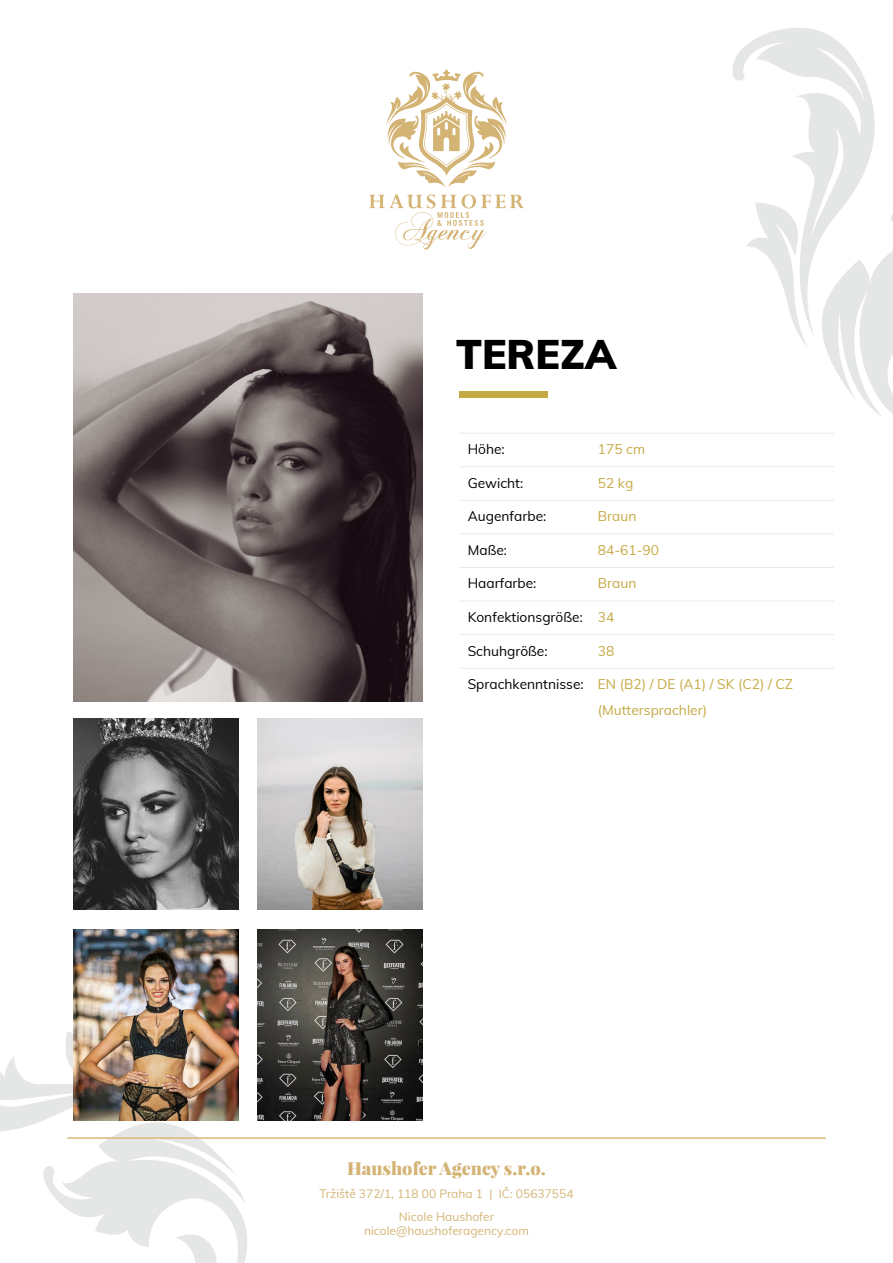
<style>
.page{position:relative;width:893px;height:1263px;background:#fff}
.page>*{position:absolute;margin:0;border:0;box-sizing:border-box;transform-origin:0 0}
.t1{font:900 40.5px "Muli";color:#000}
.t2{font:900 18px "Playfair Display";color:#d4b475}
.t3{font:13.8px/25.5px "Muli";color:#c5a942}
.t4{font:13.8px "Muli";color:#000}
.t5{font:12px/23px "Muli";color:#d4b475;text-align:center}
.s1{color:#c5a942}
.s2{color:#000}
</style>
<div class="page">
<svg style="left:386px;top:69px;width:121px;height:118px"></svg>
<svg style="left:369px;top:194px;width:155px;height:55px"></svg>
<svg style="left:732px;top:27px;width:161px;height:440px"></svg>
<svg style="left:0;top:968px;width:280px;height:295px"></svg>
<hr style="left:67px;top:1137px;width:759px;height:2px;background:#d7b979">
<div style="left:459px;top:391px;width:89px;height:7px;background:#c5a942"></div>
<hr style="left:459px;top:433px;width:374px;height:1px;background:#eaeaea">
<hr style="left:459px;top:466px;width:374px;height:1px;background:#eaeaea">
<hr style="left:459px;top:500px;width:374px;height:1px;background:#eaeaea">
<hr style="left:459px;top:533px;width:374px;height:1px;background:#eaeaea">
<hr style="left:459px;top:567px;width:374px;height:1px;background:#eaeaea">
<hr style="left:459px;top:601px;width:374px;height:1px;background:#eaeaea">
<hr style="left:459px;top:634px;width:374px;height:1px;background:#eaeaea">
<hr style="left:459px;top:668px;width:374px;height:1px;background:#eaeaea">
<img style="left:74px;top:293px;width:349px;height:409px">
<img style="left:74px;top:719px;width:165px;height:191px">
<img style="left:258px;top:719px;width:165px;height:191px">
<img style="left:74px;top:929px;width:165px;height:191px">
<img style="left:258px;top:929px;width:165px;height:191px">
<h1 class="t1" style="left:456px;top:329px;width:162px">TEREZA</h1>
<p class="t4" style="left:468px;top:440px;width:39px">Höhe:</p>
<p class="t3" style="left:598px;top:436px;width:49px">175 cm</p>
<p class="t4" style="left:468px;top:474px;width:57px">Gewicht:</p>
<p class="t3" style="left:598px;top:470px;width:37px">52 kg</p>
<p class="t4" style="left:468px;top:507px;width:80px">Augenfarbe:</p>
<p class="t3" style="left:598px;top:503px;width:40px">Braun</p>
<p class="t4" style="left:468px;top:541px;width:41px">Maße:</p>
<p class="t3" style="left:598px;top:537px;width:63px">84-61-90</p>
<p class="t4" style="left:468px;top:574px;width:70px">Haarfarbe:</p>
<p class="t3" style="left:598px;top:570px;width:40px">Braun</p>
<p class="t4" style="left:468px;top:608px;width:148px">Konfektionsgröße: <span class="s1">34</span></p>
<p class="t4" style="left:468px;top:642px;width:81px">Schuhgröße:</p>
<p class="t3" style="left:598px;top:638px;width:18px">38</p>
<p class="t3" style="left:598px;top:671px;width:197px;text-indent:-130px"><span class="s2">Sprachkenntnisse:</span> EN (B2) / DE (A1) / SK (C2) / CZ (Muttersprachler)</p>
<h2 class="t2" style="left:347px;top:1156px;width:200px">Haushofer Agency s.r.o.</h2>
<p class="t5" style="left:319px;top:1181px;width:256px">Tržiště 372/1, 118 00 Praha 1 | IČ: 05637554<br>Nicole Haushofer</p>
<p class="t5" style="left:364px;top:1218px;width:166px">nicole@haushoferagency.com</p>
</div>
